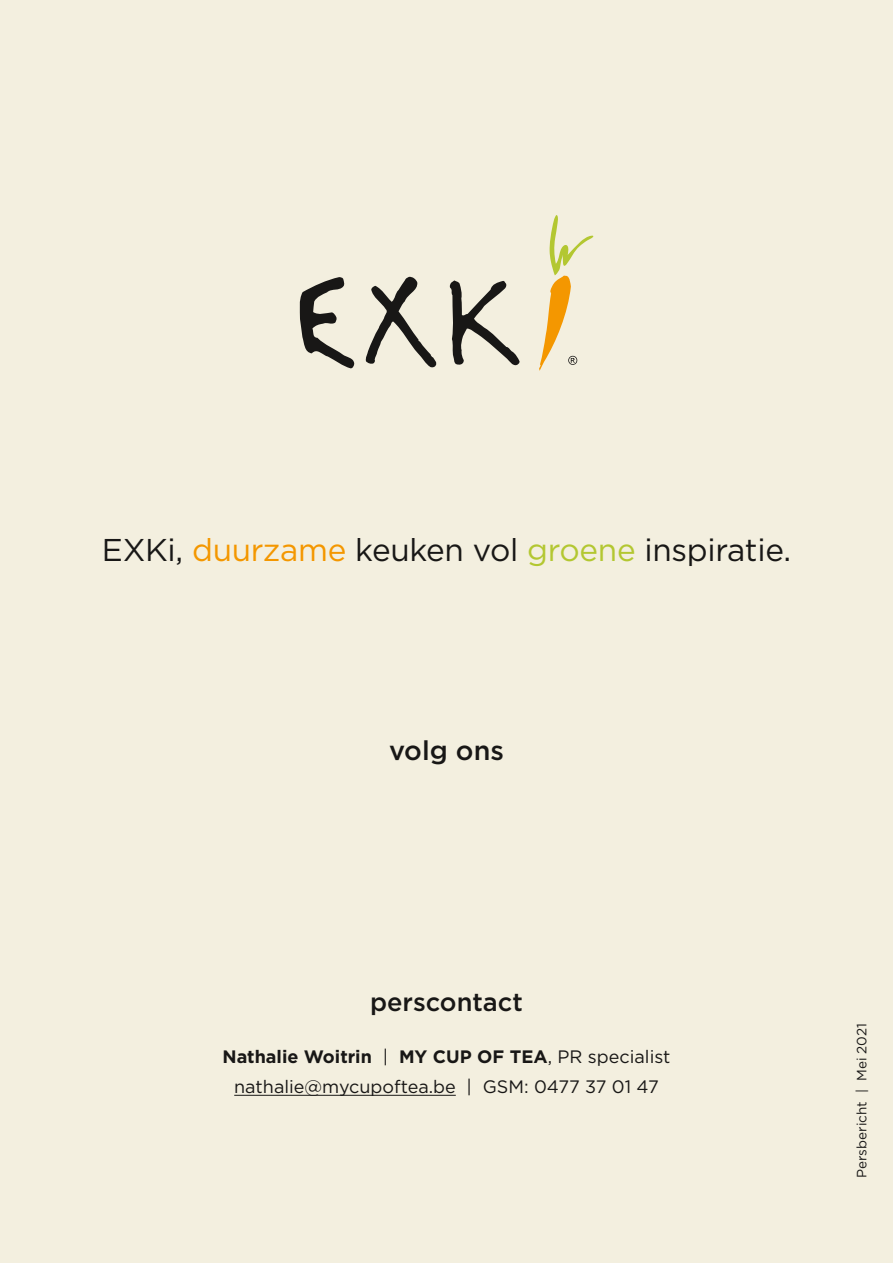
<style>
.page{position:relative;width:893px;height:1263px;background:#f3efdf}
.page>*{position:absolute;margin:0;border:0;box-sizing:border-box;transform-origin:0 0}
.t1{font:31.5px "Gotham";letter-spacing:-.01em;color:#181716}
.t2{font:500 27px "Gotham";color:#181716}
.t3{font:500 25.5px "Gotham";color:#181716}
.t4{font:18px/30.2px "Gotham";color:#181716;text-align:center}
.t5{font:13.5px "Gotham";color:#181716}
.s1{color:#f49700}
.s2{color:#b3c731}
.s3{font-weight:700}
</style>
<div class="page">
<svg style="left:449px;top:280px;width:71px;height:86px"></svg>
<svg style="left:365px;top:277px;width:72px;height:91px"></svg>
<svg style="left:299px;top:277px;width:55px;height:91px"></svg>
<svg style="left:539px;top:215px;width:54px;height:156px"></svg>
<hr style="left:234px;top:1095px;width:222px;height:1px;background:#181716">
<h1 class="t1" style="left:102px;top:530px;width:691px">EXKi, <span class="s1">duurzame</span> keuken vol <span class="s2">groene</span> inspiratie.</h1>
<h2 class="t2" style="left:389px;top:733px;width:116px">volg ons</h2>
<h3 class="t3" style="left:370px;top:986px;width:154px">perscontact</h3>
<p class="t4" style="left:222px;top:1041px;width:449px"><span class="s3">Nathalie Woitrin</span> | <span class="s3">MY CUP OF TEA</span>, PR specialist nathalie@mycupoftea.be | GSM: 0477 37 01 47</p>
<p class="t5" style="left:853px;top:1178px;width:156px;rotate:-90deg">Persbericht | Mei 2021</p>
</div>
